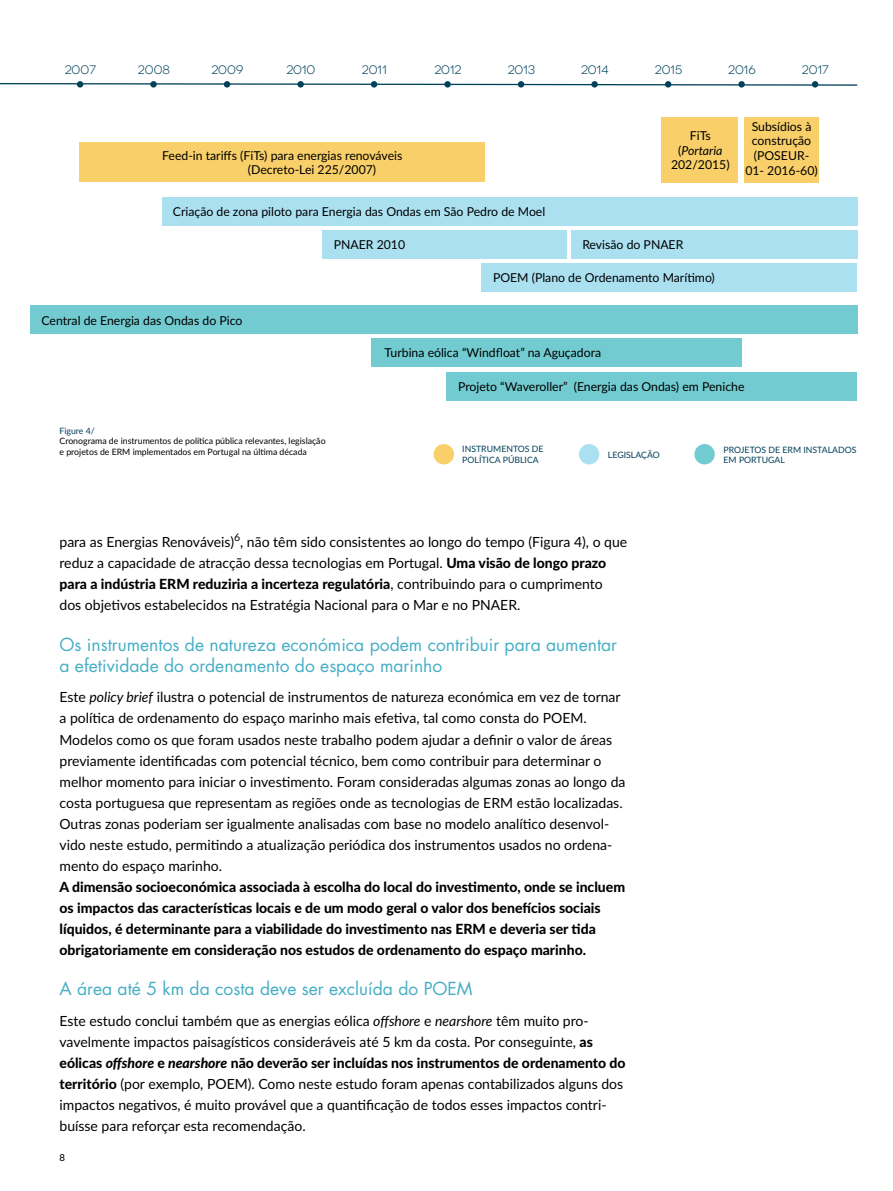
<style>
.page{position:relative;width:893px;height:1191px;background:#fff}
.page>*{position:absolute;margin:0;border:0;box-sizing:border-box;transform-origin:0 0}
.t1{font:17.5px/21px "Futura Std";color:#45aec5}
.t2{font:14px/21px "Lato";color:#000}
.t3{font:800 14px/21px "Lato";color:#000}
.t4{font:12.25px/14.7px "Lato";color:#000;text-align:center}
.t5{font:12.25px "Novecentowide";color:#00415b}
.t6{font:500 9.62px "Lato";color:#000}
.t7{font:8.75px/10.5px "Lato";color:#000}
.t8{font:8.75px/10.5px "Lato";color:#00415b}
.s1{font-style:italic}
.s2{font-weight:800}
.s3{font-weight:800;font-style:italic}
</style>
<div class="page">
<svg style="left:0;top:82px;width:858px;height:4px"></svg>
<div style="left:77px;top:81px;width:6px;height:7px;background:#00415b;border-radius:50%"></div>
<div style="left:150px;top:81px;width:7px;height:7px;background:#00415b;border-radius:50%"></div>
<div style="left:224px;top:81px;width:6px;height:7px;background:#00415b;border-radius:50%"></div>
<div style="left:297px;top:81px;width:7px;height:7px;background:#00415b;border-radius:50%"></div>
<div style="left:371px;top:81px;width:6px;height:7px;background:#00415b;border-radius:50%"></div>
<div style="left:444px;top:81px;width:7px;height:7px;background:#00415b;border-radius:50%"></div>
<div style="left:518px;top:81px;width:6px;height:7px;background:#00415b;border-radius:50%"></div>
<div style="left:591px;top:81px;width:7px;height:7px;background:#00415b;border-radius:50%"></div>
<div style="left:665px;top:81px;width:6px;height:7px;background:#00415b;border-radius:50%"></div>
<div style="left:738px;top:81px;width:7px;height:7px;background:#00415b;border-radius:50%"></div>
<div style="left:812px;top:81px;width:6px;height:7px;background:#00415b;border-radius:50%"></div>
<div style="left:79px;top:142px;width:405px;height:40px;background:#f8cf69"></div>
<div style="left:662px;top:117px;width:76px;height:65px;background:#f8cf69"></div>
<div style="left:744px;top:117px;width:74px;height:65px;background:#f8cf69"></div>
<div style="left:162px;top:197px;width:695px;height:28px;background:#abe0f1"></div>
<div style="left:322px;top:230px;width:245px;height:29px;background:#abe0f1"></div>
<div style="left:571px;top:230px;width:286px;height:29px;background:#abe0f1"></div>
<div style="left:482px;top:263px;width:375px;height:29px;background:#abe0f1"></div>
<div style="left:30px;top:305px;width:827px;height:29px;background:#72cbd0"></div>
<div style="left:371px;top:338px;width:371px;height:29px;background:#72cbd0"></div>
<div style="left:446px;top:372px;width:411px;height:28px;background:#72cbd0"></div>
<div style="left:434px;top:444px;width:20px;height:20px;background:#f8cf69;border-radius:50%"></div>
<div style="left:579px;top:444px;width:20px;height:20px;background:#abe0f1;border-radius:50%"></div>
<div style="left:694px;top:444px;width:21px;height:20px;background:#72cbd0;border-radius:50%"></div>
<p class="t5" style="left:65px;top:63px;width:33px">2007</p>
<p class="t5" style="left:138px;top:63px;width:34px">2008</p>
<p class="t5" style="left:211px;top:63px;width:33px">2009</p>
<p class="t5" style="left:286px;top:63px;width:31px">2010</p>
<p class="t5" style="left:362px;top:63px;width:27px">2011</p>
<p class="t5" style="left:434px;top:63px;width:29px">2012</p>
<p class="t5" style="left:508px;top:63px;width:29px">2013</p>
<p class="t5" style="left:581px;top:63px;width:29px">2014</p>
<p class="t5" style="left:655px;top:63px;width:29px">2015</p>
<p class="t5" style="left:728px;top:63px;width:29px">2016</p>
<p class="t5" style="left:802px;top:63px;width:29px">2017</p>
<p class="t4" style="left:248px;top:147px;width:156px;text-align:left;text-indent:-86px">Feed-in tariffs (FiTs) para energias renováveis (Decreto-Lei 225/2007)</p>
<p class="t4" style="left:671px;top:128px;width:60px">FiTs (<span class="s1">Portaria<br></span>202/2015)</p>
<p class="t4" style="left:745px;top:118px;width:74px">Subsídios à construção (POSEUR-<br>01- 2016-60)</p>
<p class="t4" style="left:173px;top:204px;width:374px">Criação de zona piloto para Energia das Ondas em São Pedro de Moel</p>
<p class="t4" style="left:334px;top:236px;width:73px">PNAER 2010</p>
<p class="t4" style="left:582px;top:236px;width:103px">Revisão do PNAER</p>
<p class="t4" style="left:493px;top:269px;width:223px">POEM (Plano de Ordenamento Marítimo)</p>
<p class="t4" style="left:42px;top:312px;width:202px">Central de Energia das Ondas do Pico</p>
<p class="t4" style="left:385px;top:345px;width:218px">Turbina eólica “Windfloat” na Aguçadora</p>
<p class="t4" style="left:458px;top:379px;width:288px">Projeto “Waveroller” (Energia das Ondas) em Peniche</p>
<p class="t8" style="left:59px;top:425px;width:37px">Figure 4/</p>
<p class="t7" style="left:59px;top:435px;width:268px">Cronograma de instrumentos de política pública relevantes, legislação e projetos de ERM implementados em Portugal na última década</p>
<p class="t8" style="left:462px;top:443px;width:83px">INSTRUMENTOS DE<br>POLÍTICA PÚBLICA</p>
<p class="t8" style="left:608px;top:449px;width:53px">LEGISLAÇÃO</p>
<p class="t8" style="left:724px;top:444px;width:134px">PROJETOS DE ERM INSTALADOS<br>EM PORTUGAL</p>
<p class="t2" style="left:60px;top:530px;width:569px">para as Energias Renováveis)<sup>6</sup>, não têm sido consistentes ao longo do tempo (Figura 4), o que reduz a capacidade de atracção dessa tecnologias em Portugal. <span class="s2">Uma visão de longo prazo para a indústria ERM reduziria a incerteza regulatória</span>, contribuindo para o cumprimento dos objetivos estabelecidos na Estratégia Nacional para o Mar e no PNAER.</p>
<p class="t1" style="left:60px;top:634px;width:559px">Os instrumentos de natureza económica podem contribuir para aumentar a efetividade do ordenamento do espaço marinho</p>
<p class="t2" style="left:60px;top:686px;width:568px">Este <span class="s1">policy brief</span> ilustra o potencial de instrumentos de natureza económica em vez de tornar a política de ordenamento do espaço marinho mais efetiva, tal como consta do POEM.<br>Modelos como os que foram usados neste trabalho podem ajudar a definir o valor de áreas previamente identificadas com potencial técnico, bem como contribuir para determinar o melhor momento para iniciar o investimento. Foram consideradas algumas zonas ao longo da costa portuguesa que representam as regiões onde as tecnologias de ERM estão localizadas.<br>Outras zonas poderiam ser igualmente analisadas com base no modelo analítico desenvol&shy;vido neste estudo, permitindo a atualização periódica dos instrumentos usados no ordena&shy;mento do espaço marinho.</p>
<p class="t3" style="left:60px;top:875px;width:567px">A dimensão socioeconómica associada à escolha do local do investimento, onde se incluem os impactos das características locais e de um modo geral o valor dos benefícios sociais líquidos, é determinante para a viabilidade do investimento nas ERM e deveria ser tida obrigatoriamente em consideração nos estudos de ordenamento do espaço marinho.</p>
<p class="t1" style="left:60px;top:978px;width:415px">A área até 5 km da costa deve ser excluída do POEM</p>
<p class="t2" style="left:60px;top:1010px;width:568px">Este estudo conclui também que as energias eólica <span class="s1">offshore</span> e <span class="s1">nearshore</span> têm muito pro&shy;vavelmente impactos paisagísticos consideráveis até 5 km da costa. Por conseguinte, <span class="s2">as eólicas</span> <span class="s3">offshore</span> <span class="s2">e</span> <span class="s3">nearshore</span> <span class="s2">não deverão ser incluídas nos instrumentos de ordenamento do território</span> (por exemplo, POEM). Como neste estudo foram apenas contabilizados alguns dos impactos negativos, é muito provável que a quantificação de todos esses impactos contri&shy;buísse para reforçar esta recomendação.</p>
<p class="t6" style="left:60px;top:1150px;width:7px">8</p>
</div>
